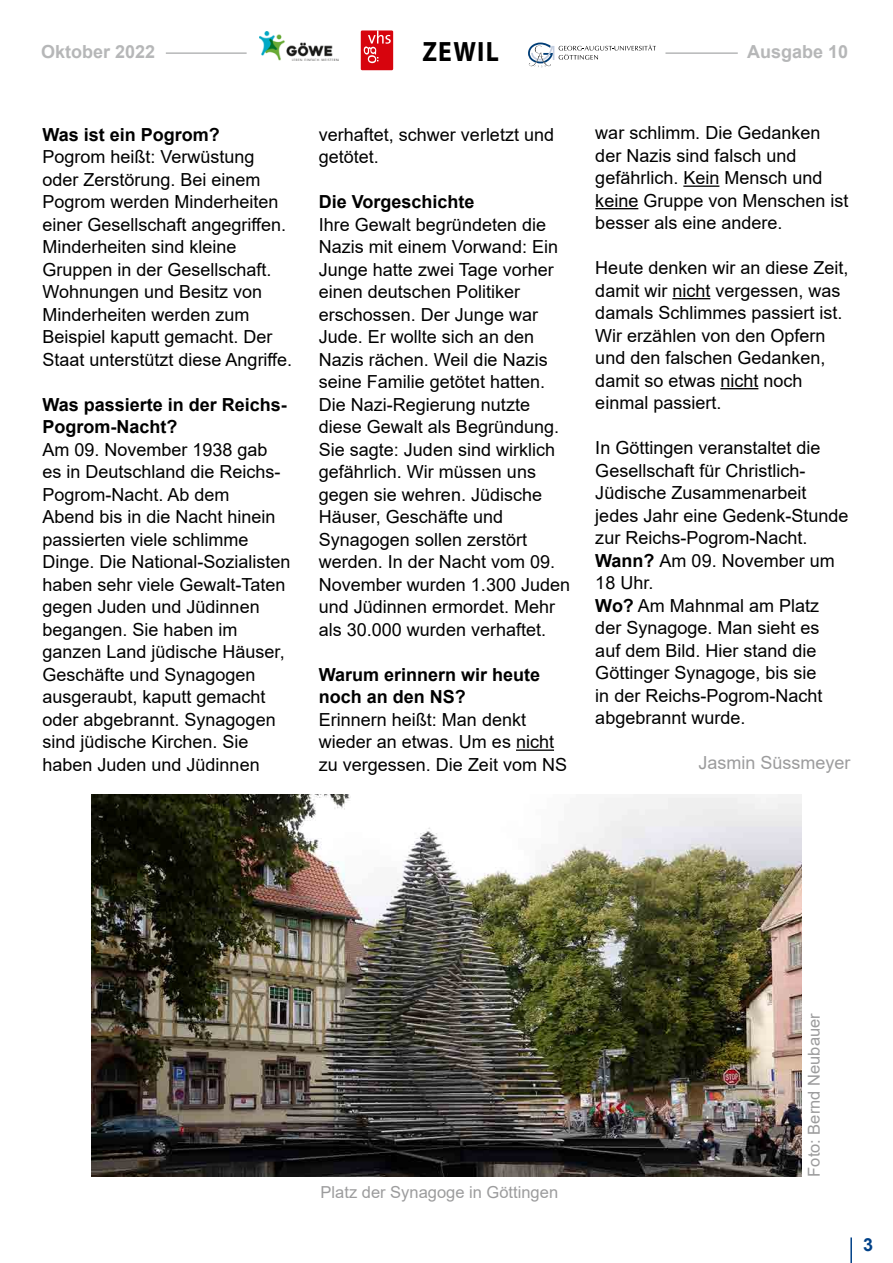
<style>
.page{position:relative;width:893px;height:1263px;background:#fff}
.page>*{position:absolute;margin:0;border:0;box-sizing:border-box;transform-origin:0 0}
.t1{font:700 28.05px "Myriad Pro";letter-spacing:.05em;color:#000;scale:.91 1}
.t2{font:18px/22.5px "Arial";color:#000}
.t3{font:700 18px/22.5px "Arial";color:#000}
.t4{font:700 18px "Arial";color:#b6b7b8}
.t5{font:18px "Arial";color:#9c9c9d}
.t6{font:700 18px "Arial";color:#004188}
.t7{font:16.5px "Arial";color:#9c9c9d}
.s1{font-weight:700}
</style>
<div class="page">
<hr style="left:850px;top:1237px;width:2px;height:26px;background:#004188">
<hr style="left:516px;top:749px;width:38px;height:2px;background:#000">
<hr style="left:166px;top:52px;width:81px;height:2px;background:#b6b7b8">
<hr style="left:665px;top:52px;width:73px;height:2px;background:#b6b7b8">
<svg style="left:528px;top:42px;width:128px;height:25px"></svg>
<img style="left:260px;top:32px;width:78px;height:29px">
<div style="left:361px;top:31px;width:32px;height:39px;background:#d7040d"></div>
<svg style="left:364px;top:31px;width:27px;height:32px"></svg>
<hr style="left:683px;top:185px;width:36px;height:2px;background:#000">
<hr style="left:595px;top:208px;width:43px;height:1px;background:#000">
<hr style="left:672px;top:298px;width:38px;height:1px;background:#000">
<hr style="left:720px;top:388px;width:38px;height:1px;background:#000">
<img style="left:92px;top:794px;width:709px;height:383px">
<p class="t4" style="left:41px;top:39px;width:116px">Oktober 2022</p>
<h1 class="t1" style="left:422px;top:33px;width:86px">ZEWIL</h1>
<p class="t4" style="left:747px;top:39px;width:103px">Ausgabe 10</p>
<p class="t3" style="left:43px;top:123px;width:179px">Was ist ein Pogrom?</p>
<p class="t2" style="left:43px;top:145px;width:251px">Pogrom heißt: Verwüstung oder Zerstörung. Bei einem<br>Pogrom werden Minderheiten einer Gesellschaft angegriffen.<br>Minderheiten sind kleine<br>Gruppen in der Gesellschaft.<br>Wohnungen und Besitz von<br>Minderheiten werden zum<br>Beispiel kaputt gemacht. Der<br>Staat unterstützt diese Angriffe.</p>
<p class="t3" style="left:43px;top:393px;width:246px">Was passierte in der Reichs-<br>Pogrom-Nacht?</p>
<p class="t2" style="left:43px;top:438px;width:250px">Am 09. November 1938 gab es in Deutschland die Reichs-<br>Pogrom-Nacht. Ab dem<br>Abend bis in die Nacht hinein passierten viele schlimme<br>Dinge. Die National-Sozialisten haben sehr viele Gewalt-Taten gegen Juden und Jüdinnen begangen. Sie haben im ganzen Land jüdische Häuser,<br>Geschäfte und Synagogen ausgeraubt, kaputt gemacht oder abgebrannt. Synagogen sind jüdische Kirchen. Sie haben Juden und Jüdinnen</p>
<p class="t2" style="left:319px;top:123px;width:237px">verhaftet, schwer verletzt und getötet.</p>
<p class="t3" style="left:319px;top:191px;width:157px">Die Vorgeschichte</p>
<p class="t2" style="left:319px;top:213px;width:253px">Ihre Gewalt begründeten die<br>Nazis mit einem Vorwand: Ein<br>Junge hatte zwei Tage vorher einen deutschen Politiker erschossen. Der Junge war<br>Jude. Er wollte sich an den<br>Nazis rächen. Weil die Nazis seine Familie getötet hatten.<br>Die Nazi-Regierung nutzte diese Gewalt als Begründung.<br>Sie sagte: Juden sind wirklich gefährlich. Wir müssen uns gegen sie wehren. Jüdische<br>Häuser, Geschäfte und<br>Synagogen sollen zerstört werden. In der Nacht vom 09.<br>November wurden 1.300 Juden und Jüdinnen ermordet. Mehr als 30.000 wurden verhaftet.</p>
<p class="t3" style="left:319px;top:663px;width:223px">Warum erinnern wir heute noch an den NS?</p>
<p class="t2" style="left:319px;top:708px;width:250px">Erinnern heißt: Man denkt wieder an etwas. Um es nicht zu vergessen. Die Zeit vom NS</p>
<p class="t2" style="left:595px;top:122px;width:255px">war schlimm. Die Gedanken der Nazis sind falsch und gefährlich. Kein Mensch und keine Gruppe von Menschen ist besser als eine andere.</p>
<p class="t2" style="left:595px;top:257px;width:255px">Heute denken wir an diese Zeit, damit wir nicht vergessen, was damals Schlimmes passiert ist.<br>Wir erzählen von den Opfern und den falschen Gedanken, damit so etwas nicht noch einmal passiert.</p>
<p class="t2" style="left:595px;top:437px;width:255px">In Göttingen veranstaltet die<br>Gesellschaft für Christlich-<br>Jüdische Zusammenarbeit jedes Jahr eine Gedenk-Stunde zur Reichs-Pogrom-Nacht.<br><span class="s1">Wann?</span> Am 09. November um<br>18 Uhr.<br><span class="s1">Wo?</span> Am Mahnmal am Platz der Synagoge. Man sieht es auf dem Bild. Hier stand die<br>Göttinger Synagoge, bis sie<br>in der Reichs-Pogrom-Nacht abgebrannt wurde.</p>
<p class="t5" style="left:698px;top:751px;width:154px">Jasmin Süssmeyer</p>
<p class="t7" style="left:321px;top:1181px;width:239px">Platz der Synagoge in Göttingen</p>
<p class="t7" style="left:803px;top:1177px;width:165px;rotate:-90deg">Foto: Bernd Neubauer</p>
<p class="t6" style="left:863px;top:1231px;width:12px">3</p>
</div>
